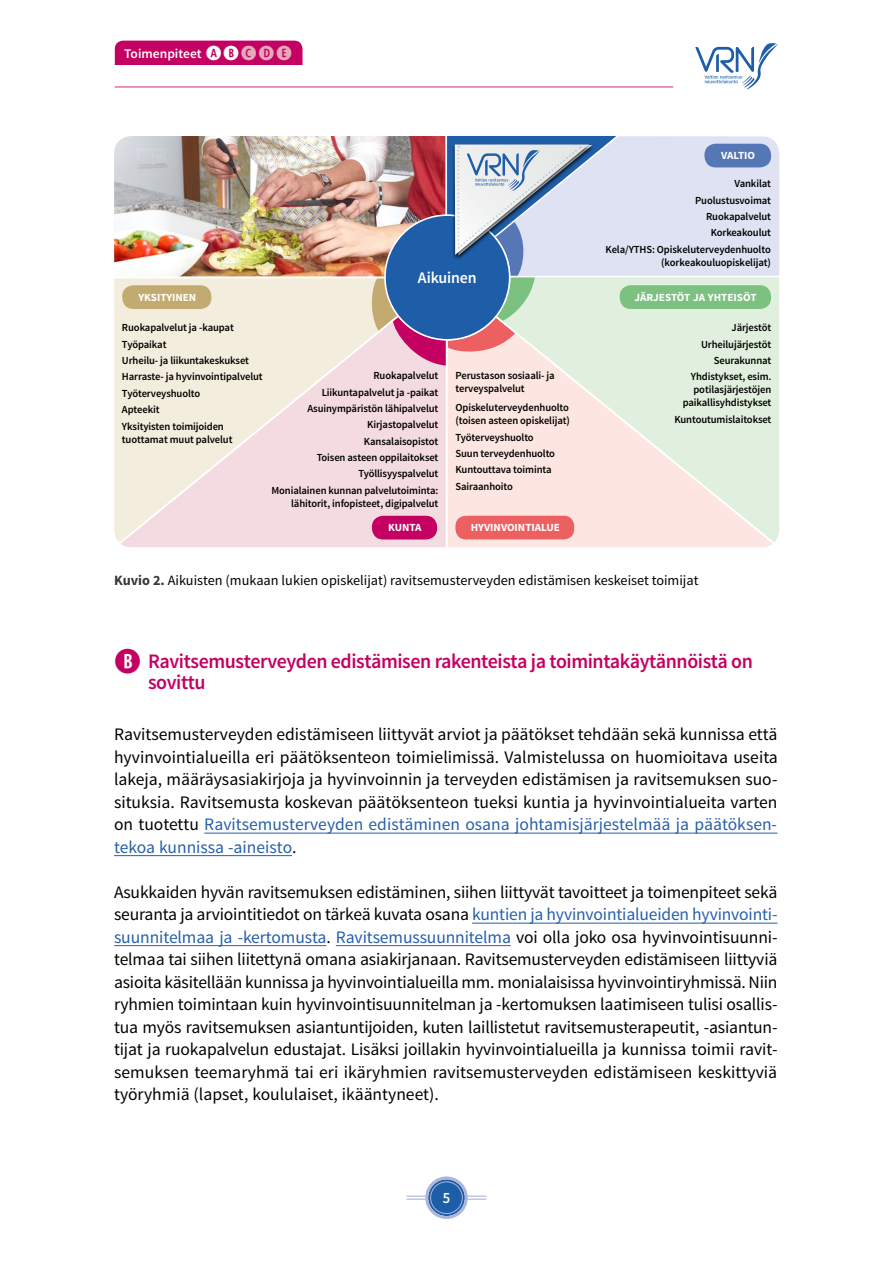
<style>
.page{position:relative;width:893px;height:1263px;background:#fff}
.page>*{position:absolute;margin:0;border:0;box-sizing:border-box;transform-origin:0 0}
.Otsikko_3{font:600 20.55px/21px "Source Sans Pro";letter-spacing:-.02em;color:#c40063}
.Leipis{font:17.55px/22.5px "Source Sans Pro";color:#000}
.t1{font:600 16.2px "Source Sans Pro";letter-spacing:-.01em;color:#fff}
.t2{font:600 15.75px "Source Sans Pro";color:#fff;scale:.92 1}
.Kuvateksti{font:14.25px "Source Sans Pro";color:#000}
.t3{font:600 13.2px "Source Sans Pro";color:#fff}
.t4{font:600 10.8px/16.4px "Source Sans Pro";letter-spacing:-.01em;color:#000;text-align:right}
.t5{font:700 10.8px "Source Sans Pro";color:#fff}
.s1{font-family:"Combi Numerals Pro";font-weight:700;font-size:19.5px}
.s2{font-family:"Combi Numerals Pro";font-weight:700;font-size:19.5px;color:#e5aaba}
.s3{font-weight:700;color:#383937}
.s4{font-family:"Combi Numerals Pro";font-weight:700;font-size:33px}
.s5{color:#265fa9}
</style>
<div class="page">
<hr style="left:406px;top:1195px;width:80px;height:2px;background:#acb5da">
<hr style="left:406px;top:1198px;width:80px;height:2px;background:#acb5da">
<svg style="left:428px;top:1179px;width:37px;height:37px"></svg>
<div style="left:425px;top:1176px;width:43px;height:43px;border:3px solid #acb5da;border-radius:50%"></div>
<div style="left:430px;top:1181px;width:33px;height:33px;border:1px solid #acb5da;border-radius:50%"></div>
<svg style="left:695px;top:43px;width:83px;height:46px"></svg>
<div style="left:115px;top:41px;width:187px;height:24px;background:#c40063"></div>
<hr style="left:115px;top:86px;width:558px;height:2px;background:#c40063">
<hr style="left:204px;top:833px;width:573px;height:1px;background:#265fa9">
<hr style="left:114px;top:855px;width:178px;height:1px;background:#265fa9">
<hr style="left:472px;top:923px;width:305px;height:1px;background:#265fa9">
<hr style="left:114px;top:945px;width:212px;height:1px;background:#265fa9">
<hr style="left:336px;top:945px;width:175px;height:1px;background:#265fa9">
<div style="left:620px;top:136px;width:159px;height:139px;background:#dfe2f2"></div>
<img style="left:114px;top:136px;width:253px;height:138px">
<svg style="left:114px;top:275px;width:331px;height:271px;background:#f3e4de"></svg>
<svg style="left:445px;top:275px;width:334px;height:271px;background:#eae3d7"></svg>
<svg style="left:367px;top:136px;width:253px;height:230px;background:#a8acc0"></svg>
<div style="left:372px;top:516px;width:65px;height:23px;background:#c40063;border-radius:11px"></div>
<div style="left:122px;top:285px;width:89px;height:24px;background:#c3aa70;border-radius:11px"></div>
<div style="left:704px;top:144px;width:67px;height:23px;background:#5677b6;border-radius:11px"></div>
<p class="t3" style="left:124px;top:45px;width:170px">Toimenpiteet <span class="s1">A B</span> <span class="s2">C D E</span></p>
<p class="t5" style="left:138px;top:290px;width:59px">YKSITYINEN</p>
<p class="t1" style="left:418px;top:267px;width:60px">Aikuinen</p>
<p class="t4" style="left:122px;top:320px;width:142px;text-align:left">Ruokapalvelut ja -kaupat<br>Työpaikat<br>Urheilu- ja liikuntakeskukset<br>Harraste- ja hyvinvointipalvelut<br>Työterveyshuolto<br>Apteekit<br>Yksityisten toimijoiden</p>
<p class="t4" style="left:122px;top:431px;width:112px">tuottamat muut palvelut</p>
<p class="t4" style="left:271px;top:368px;width:168px">Ruokapalvelut<br>Liikuntapalvelut ja -paikat<br>Asuinympäristön lähipalvelut<br>Kirjastopalvelut<br>Kansalaisopistot<br>Toisen asteen oppilaitokset<br>Työllisyyspalvelut<br>Monialainen kunnan palvelutoiminta:</p>
<p class="t4" style="left:291px;top:495px;width:149px">lähitorit, infopisteet, digipalvelut</p>
<p class="t5" style="left:388px;top:521px;width:35px">KUNTA</p>
<p class="t4" style="left:455px;top:369px;width:101px;line-height:12.9px;text-align:left">Perustason sosiaali- ja terveyspalvelut</p>
<p class="t4" style="left:455px;top:401px;width:116px;line-height:12.9px;text-align:left">Opiskeluterveydenhuolto (toisen asteen opiskelijat)</p>
<p class="t4" style="left:455px;top:429px;width:101px;text-align:left">Työterveyshuolto<br>Suun terveydenhuolto<br>Kuntouttava toiminta<br>Sairaanhoito</p>
<p class="t5" style="left:471px;top:521px;width:91px">HYVINVOINTIALUE</p>
<p class="t5" style="left:721px;top:149px;width:35px">VALTIO</p>
<p class="t4" style="left:605px;top:176px;width:167px">Vankilat<br>Puolustusvoimat<br>Ruokapalvelut<br>Korkeakoulut<br>Kela/YTHS: Opiskeluterveydenhuolto</p>
<p class="t4" style="left:661px;top:254px;width:111px">(korkeakouluopiskelijat)</p>
<p class="t5" style="left:635px;top:290px;width:123px">JÄRJESTÖT JA YHTEISÖT</p>
<p class="t4" style="left:691px;top:320px;width:82px">Järjestöt<br>Urheilujärjestöt<br>Seurakunnat<br>Yhdistykset, esim.</p>
<p class="t4" style="left:683px;top:384px;width:90px;line-height:12.9px">potilasjärjestöjen paikallisyhdistykset</p>
<p class="t4" style="left:674px;top:411px;width:99px">Kuntoutumislaitokset</p>
<p class="Kuvateksti" style="left:114px;top:571px;width:586px"><span class="s3">Kuvio 2.</span> Aikuisten (mukaan lukien opiskelijat) ravitsemusterveyden edistämisen keskeiset toimijat</p>
<h3 class="Otsikko_3" style="left:148px;top:652px;width:606px;text-indent:-34px"><span class="s4">B</span> Ravitsemusterveyden edistämisen rakenteista ja toimintakäytännöistä on sovittu</h3>
<p class="Leipis" style="left:114px;top:723px;width:665px">Ravitsemusterveyden edistämiseen liittyvät arviot ja päätökset tehdään sekä kunnissa että hyvinvointialueilla eri päätöksenteon toimielimissä. Valmistelussa on huomioitava useita lakeja, määräysasiakirjoja ja hyvinvoinnin ja terveyden edistämisen ja ravitsemuksen suo&shy;situksia. Ravitsemusta koskevan päätöksenteon tueksi kuntia ja hyvinvointialueita varten on tuotettu <span class="s5">Ravitsemusterveyden edistäminen osana johtamisjärjestelmää ja päätöksen&shy;tekoa kunnissa -aineisto</span>.</p>
<p class="Leipis" style="left:114px;top:881px;width:665px;text-align:justify">Asukkaiden hyvän ravitsemuksen edistäminen, siihen liittyvät tavoitteet ja toimenpiteet sekä seuranta ja arviointitiedot on tärkeä kuvata osana <span class="s5">kuntien ja hyvinvointialueiden hyvinvointi&shy;suunnitelmaa ja -kertomusta</span>. <span class="s5">Ravitsemussuunnitelma</span> voi olla joko osa hyvinvointisuunni&shy;telmaa tai siihen liitettynä omana asiakirjanaan. Ravitsemusterveyden edistämiseen liittyviä asioita käsitellään kunnissa ja hyvinvointialueilla mm. monialaisissa hyvinvointiryhmissä. Niin ryhmien toimintaan kuin hyvinvointisuunnitelman ja -kertomuksen laatimiseen tulisi osallis&shy;tua myös ravitsemuksen asiantuntijoiden, kuten laillistetut ravitsemusterapeutit, -asiantun&shy;tijat ja ruokapalvelun edustajat. Lisäksi joillakin hyvinvointialueilla ja kunnissa toimii ravit&shy;semuksen teemaryhmä tai eri ikäryhmien ravitsemusterveyden edistämiseen keskittyviä työryhmiä (lapset, koululaiset, ikääntyneet).</p>
<p class="t2" style="left:443px;top:1188px;width:10px">5</p>
</div>
